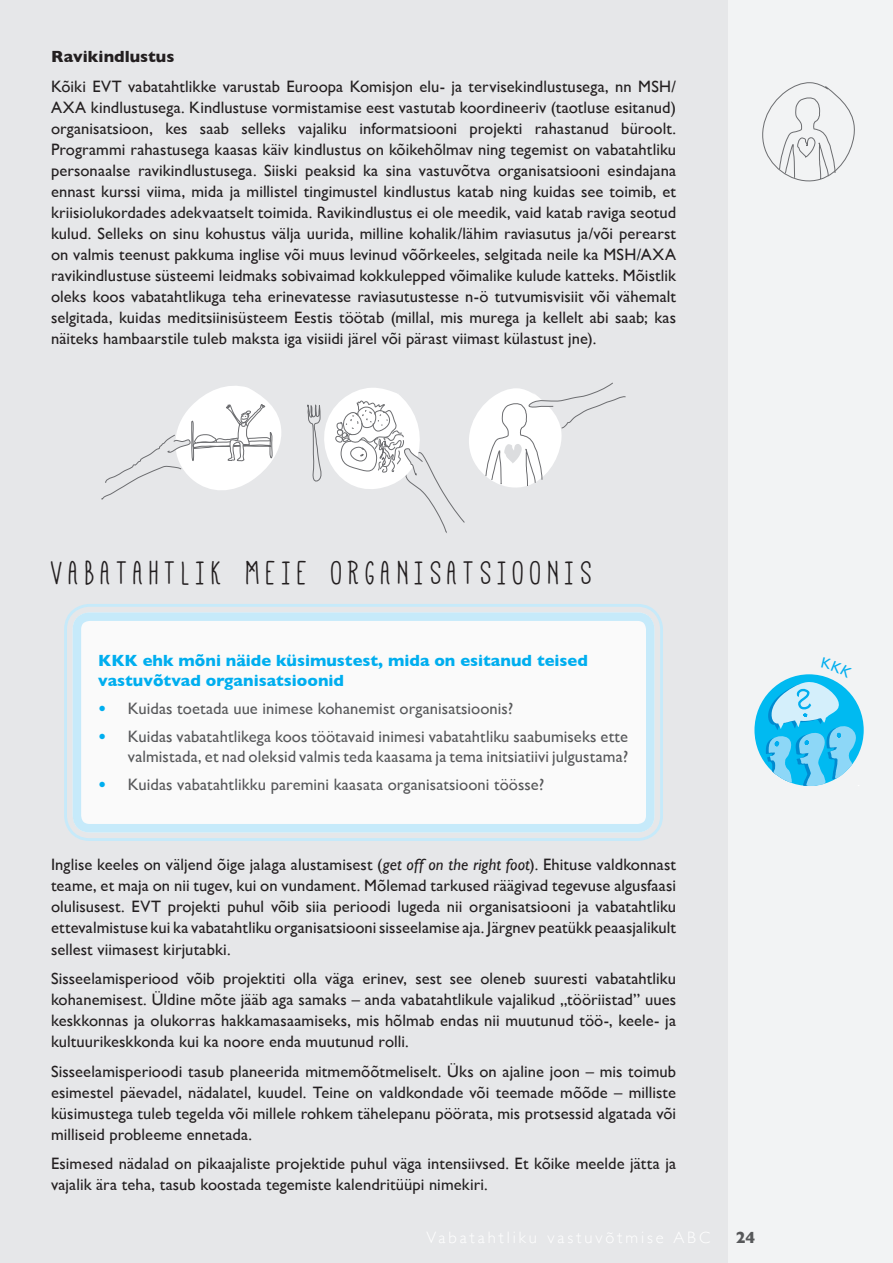
<style>
.page{position:relative;width:893px;height:1263px;background:#fff}
.page>*{position:absolute;margin:0;border:0;box-sizing:border-box;transform-origin:0 0}
.t1{font:37.5px "Mathlete Bulky";letter-spacing:.18em;color:#231f20}
.Põhi_text_-_Paragrap{font:16.5px/21px "Gill Sans";letter-spacing:.005em;color:#231f20;text-align:justify}
.t2{font:16.5px/19.8px "Gill Sans";letter-spacing:.005em;color:#57585a;text-align:right}
.t3{font:700 16.5px/19.8px "Gill Sans";color:#00aeef}
.t4{font:700 16.5px "Gill Sans";color:#231f20}
.t5{font:700 16.5px "Gill Sans";color:#57585a}
.s1{font-weight:700;color:#00aeef}
.s2{font-style:italic}
</style>
<div class="page">
<div style="left:727px;top:0;width:166px;height:1263px;background:#f2f3f4"></div>
<div style="left:0;top:0;width:727px;height:1263px;background:#e6e7e9"></div>
<svg style="left:101px;top:386px;width:180px;height:114px"></svg>
<svg style="left:307px;top:382px;width:319px;height:150px"></svg>
<div style="left:73px;top:612px;width:581px;height:220px;background:#fafafa;border-radius:17px"></div>
<div style="left:64px;top:604px;width:599px;height:237px;border:3px solid #c6eafa;border-radius:24px"></div>
<div style="left:73px;top:612px;width:581px;height:220px;border:9px solid #c6eafa;border-radius:13px"></div>
<div style="left:754px;top:674px;width:110px;height:112px;background:#00baf1;border-radius:50%"></div>
<svg style="left:762px;top:82px;width:93px;height:100px"></svg>
<svg style="left:766px;top:674px;width:94px;height:112px"></svg>
<p class="t4" style="left:51px;top:44px;width:125px">Ravikindlustus</p>
<p class="Põhi_text_-_Paragrap" style="left:51px;top:76px;width:627px">Kõiki EVT vabatahtlikke varustab Euroopa Komisjon elu- ja tervisekindlustusega, nn MSH/ AXA kindlustusega. Kindlustuse vormistamise eest vastutab koordineeriv (taotluse esitanud) organisatsioon, kes saab selleks vajaliku informatsiooni projekti rahastanud büroolt.<br>Programmi rahastusega kaasas käiv kindlustus on kõikehõlmav ning tegemist on vabatahtliku personaalse ravikindlustusega. Siiski peaksid ka sina vastuvõtva organisatsiooni esindajana ennast kurssi viima, mida ja millistel tingimustel kindlustus katab ning kuidas see toimib, et kriisiolukordades adekvaatselt toimida. Ravikindlustus ei ole meedik, vaid katab raviga seotud kulud. Selleks on sinu kohustus välja uurida, milline kohalik/lähim raviasutus ja/või perearst on valmis teenust pakkuma inglise või muus levinud võõrkeeles, selgitada neile ka MSH/AXA ravikindlustuse süsteemi leidmaks sobivaimad kokkulepped võimalike kulude katteks. Mõistlik oleks koos vabatahtlikuga teha erinevatesse raviasutustesse n-ö tutvumisvisiit või vähemalt selgitada, kuidas meditsiinisüsteem Eestis töötab (millal, mis murega ja kellelt abi saab; kas näiteks hambaarstile tuleb maksta iga visiidi järel või pärast viimast külastust jne).</p>
<p class="t1" style="left:51px;top:554px;width:542px">VABATAHTLIK MEIE ORGANISATSIOONIS</p>
<p class="t3" style="left:98px;top:650px;width:491px">KKK ehk mõni näide küsimustest, mida on esitanud teised vastuvõtvad organisatsioonid</p>
<p class="t2" style="left:98px;top:698px;width:417px"><span class="s1">•</span> Kuidas toetada uue inimese kohanemist organisatsioonis?</p>
<p class="t2" style="left:98px;top:727px;width:531px"><span class="s1">•</span> Kuidas vabatahtlikega koos töötavaid inimesi vabatahtliku saabumiseks ette valmistada, et nad oleksid valmis teda kaasama ja tema initsiatiivi julgustama?</p>
<p class="t2" style="left:98px;top:775px;width:448px"><span class="s1">•</span> Kuidas vabatahtlikku paremini kaasata organisatsiooni töösse?</p>
<p class="Põhi_text_-_Paragrap" style="left:51px;top:854px;width:627px">Inglise keeles on väljend õige jalaga alustamisest (<span class="s2">get off on the right foot</span>). Ehituse valdkonnast teame, et maja on nii tugev, kui on vundament. Mõlemad tarkused räägivad tegevuse algusfaasi olulisusest. EVT projekti puhul võib siia perioodi lugeda nii organisatsiooni ja vabatahtliku ettevalmistuse kui ka vabatahtliku organisatsiooni sisseelamise aja. Järgnev peatükk peaasjalikult sellest viimasest kirjutabki.</p>
<p class="Põhi_text_-_Paragrap" style="left:51px;top:968px;width:627px">Sisseelamisperiood võib projektiti olla väga erinev, sest see oleneb suuresti vabatahtliku kohanemisest. Üldine mõte jääb aga samaks – anda vabatahtlikule vajalikud „tööriistad” uues keskkonnas ja olukorras hakkamasaamiseks, mis hõlmab endas nii muutunud töö-, keele- ja kultuurikeskkonda kui ka noore enda muutunud rolli.</p>
<p class="Põhi_text_-_Paragrap" style="left:51px;top:1060px;width:627px">Sisseelamisperioodi tasub planeerida mitmemõõtmeliselt. Üks on ajaline joon – mis toimub esimestel päevadel, nädalatel, kuudel. Teine on valdkondade või teemade mõõde – milliste küsimustega tuleb tegelda või millele rohkem tähelepanu pöörata, mis protsessid algatada või milliseid probleeme ennetada.</p>
<p class="Põhi_text_-_Paragrap" style="left:51px;top:1153px;width:627px">Esimesed nädalad on pikaajaliste projektide puhul väga intensiivsed. Et kõike meelde jätta ja vajalik ära teha, tasub koostada tegemiste kalendritüüpi nimekiri.</p>
<p class="t5" style="left:736px;top:1224px;width:21px">24</p>
</div>
